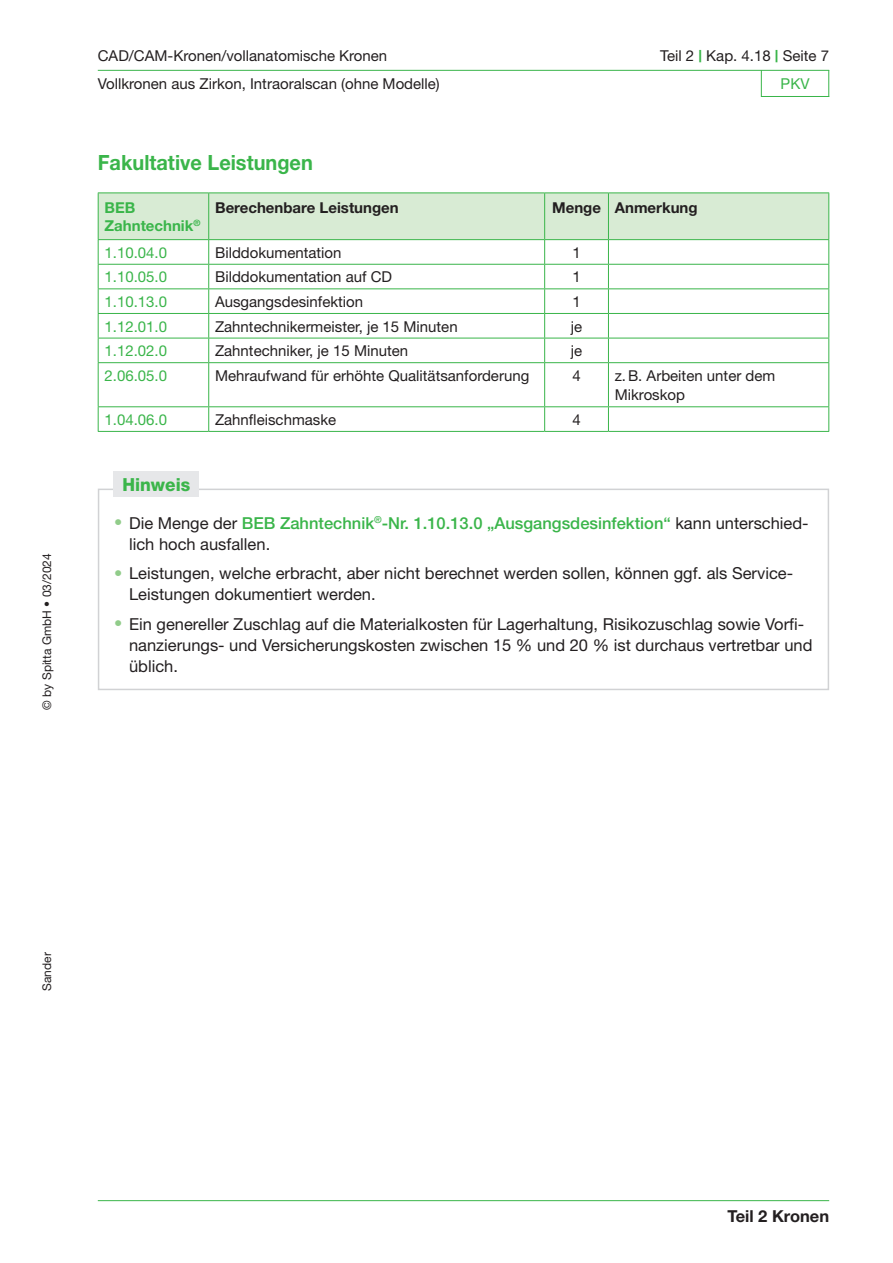
<style>
.page{position:relative;width:893px;height:1263px;background:#fff}
.page>*{position:absolute;margin:0;border:0;box-sizing:border-box;transform-origin:0 0}
.t1{font:700 21px "Helvetica Neue";color:#3ab54a;scale:.95 1}
.t2{font:800 18px "Helvetica Neue";color:#3ab54a;scale:.95 1}
.t3{font:16.5px/21px "Helvetica Neue";color:#231f20}
.t4{font:500 16.5px/21px "Helvetica Neue";color:#3ab54a}
.t5{font:700 16.5px "Helvetica Neue";color:#231f20}
.t6{font:15px/19.5px "Helvetica Neue";color:#231f20}
.t7{font:15px "Helvetica Neue";color:#3ab54a}
.t8{font:700 15px "Helvetica Neue";color:#231f20}
.t9{font:700 15px/18px "Helvetica Neue";color:#3ab54a}
.t10{font:12px "Helvetica Neue";color:#231f20}
.s1{font-weight:700;font-size:16.5px;color:#3ab54a}
.s2{font-weight:400;color:#91cc8a}
.s3{font-weight:400;color:#231f20}
.s4{color:#91cc8a}
</style>
<div class="page">
<hr style="left:98px;top:1200px;width:731px;height:1px;background:#3ab54a">
<svg style="left:760px;top:69px;width:70px;height:28px"></svg>
<hr style="left:98px;top:70px;width:731px;height:1px;background:#3ab54a">
<hr style="left:98px;top:362px;width:111px;height:1px;background:#3ab54a">
<hr style="left:209px;top:362px;width:336px;height:1px;background:#3ab54a">
<hr style="left:208px;top:363px;width:1px;height:43px;background:#3ab54a">
<hr style="left:545px;top:362px;width:63px;height:1px;background:#3ab54a">
<hr style="left:544px;top:363px;width:1px;height:43px;background:#3ab54a">
<hr style="left:608px;top:362px;width:221px;height:1px;background:#3ab54a">
<hr style="left:608px;top:363px;width:1px;height:43px;background:#3ab54a">
<hr style="left:98px;top:406px;width:111px;height:1px;background:#3ab54a">
<hr style="left:209px;top:406px;width:336px;height:1px;background:#3ab54a">
<svg style="left:208px;top:407px;width:1px;height:24px"></svg>
<hr style="left:545px;top:406px;width:63px;height:1px;background:#3ab54a">
<svg style="left:544px;top:407px;width:1px;height:24px"></svg>
<hr style="left:608px;top:406px;width:221px;height:1px;background:#3ab54a">
<svg style="left:608px;top:407px;width:1px;height:24px"></svg>
<svg style="left:98px;top:194px;width:731px;height:168px"></svg>
<hr style="left:98px;top:363px;width:1px;height:43px;background:#3ab54a">
<hr style="left:828px;top:363px;width:1px;height:43px;background:#3ab54a">
<svg style="left:98px;top:407px;width:1px;height:24px"></svg>
<svg style="left:828px;top:407px;width:1px;height:24px"></svg>
<hr style="left:98px;top:431px;width:111px;height:1px;background:#3ab54a">
<hr style="left:209px;top:431px;width:336px;height:1px;background:#3ab54a">
<hr style="left:545px;top:431px;width:63px;height:1px;background:#3ab54a">
<hr style="left:608px;top:431px;width:221px;height:1px;background:#3ab54a">
<hr style="left:98px;top:193px;width:111px;height:1px;background:#3ab54a">
<hr style="left:98px;top:193px;width:1px;height:46px;background:#3ab54a">
<hr style="left:209px;top:193px;width:336px;height:1px;background:#3ab54a">
<hr style="left:545px;top:193px;width:63px;height:1px;background:#3ab54a">
<hr style="left:608px;top:193px;width:221px;height:1px;background:#3ab54a">
<hr style="left:828px;top:193px;width:1px;height:46px;background:#3ab54a">
<div style="left:98px;top:489px;width:731px;height:201px;border:2px solid #d1d2d4"></div>
<div style="left:114px;top:472px;width:85px;height:25px;background:#e6e7e9"></div>
<p class="t10" style="left:40px;top:709px;width:158px;rotate:-90deg">© by Spitta GmbH • 03/2024</p>
<p class="t6" style="left:98px;top:46px;width:291px">CAD/CAM-Kronen/vollanatomische Kronen</p>
<p class="t6" style="left:660px;top:46px;width:171px">Teil 2 <span class="s1">|</span> Kap. 4.18 <span class="s1">|</span> Seite 7</p>
<p class="t6" style="left:98px;top:73px;width:344px">Vollkronen aus Zirkon, Intraoralscan (ohne Modelle)</p>
<p class="t7" style="left:781px;top:75px;width:30px">PKV</p>
<h1 class="t1" style="left:98px;top:149px;width:228px">Fakultative Leistungen</h1>
<p class="t9" style="left:105px;top:198px;width:97px">BEB<br>Zahntechnik<sup>®</sup></p>
<p class="t8" style="left:215px;top:198px;width:185px">Berechenbare Leistungen</p>
<p class="t8" style="left:552px;top:198px;width:147px">Menge Anmerkung</p>
<p class="t7" style="left:105px;top:244px;width:64px">1.10.04.0</p>
<p class="t6" style="left:215px;top:243px;width:128px">Bilddokumentation</p>
<p class="t6" style="left:572px;top:243px;width:10px">1</p>
<p class="t7" style="left:105px;top:268px;width:64px">1.10.05.0</p>
<p class="t6" style="left:215px;top:267px;width:178px">Bilddokumentation auf CD</p>
<p class="t6" style="left:572px;top:267px;width:10px">1</p>
<p class="t7" style="left:105px;top:293px;width:64px">1.10.13.0</p>
<p class="t6" style="left:215px;top:292px;width:150px">Ausgangsdesinfektion</p>
<p class="t6" style="left:572px;top:292px;width:10px">1</p>
<p class="t7" style="left:105px;top:317px;width:64px">1.12.01.0</p>
<p class="t6" style="left:215px;top:316px;width:244px">Zahntechnikermeister, je 15 Minuten</p>
<p class="t6" style="left:571px;top:316px;width:13px">je</p>
<p class="t7" style="left:105px;top:342px;width:64px">1.12.02.0</p>
<p class="t6" style="left:215px;top:341px;width:195px">Zahntechniker, je 15 Minuten</p>
<p class="t6" style="left:571px;top:341px;width:13px">je</p>
<p class="t7" style="left:105px;top:367px;width:64px">2.06.05.0</p>
<p class="t6" style="left:215px;top:366px;width:316px">Mehraufwand für erhöhte Qualitätsanforderung</p>
<p class="t6" style="left:572px;top:366px;width:10px">4</p>
<p class="t6" style="left:615px;top:366px;width:162px">z.B. Arbeiten unter dem<br>Mikroskop</p>
<p class="t7" style="left:104px;top:411px;width:64px">1.04.06.0</p>
<p class="t6" style="left:215px;top:410px;width:123px">Zahnfleischmaske</p>
<p class="t6" style="left:572px;top:410px;width:10px">4</p>
<p class="t2" style="left:122px;top:474px;width:73px">Hinweis</p>
<p class="t4" style="left:129px;top:512px;width:681px;text-indent:-15px"><span class="s2">•</span> <span class="s3">Die Menge der</span> BEB Zahntechnik<sup>®</sup>-Nr. 1.10.13.0 „Ausgangsdesinfektion“ <span class="s3">kann unterschied&shy;lich hoch ausfallen.</span></p>
<p class="t3" style="left:129px;top:562px;width:666px;text-indent:-15px"><span class="s4">•</span> Leistungen, welche erbracht, aber nicht berechnet werden sollen, können ggf. als Service-<br>Leistungen dokumentiert werden.</p>
<p class="t3" style="left:129px;top:613px;width:685px;text-indent:-15px"><span class="s4">•</span> Ein genereller Zuschlag auf die Materialkosten für Lagerhaltung, Risikozuschlag sowie Vorfi&shy;nanzierungs- und Versicherungskosten zwischen 15 % und 20 % ist durchaus vertretbar und üblich.</p>
<p class="t10" style="left:40px;top:991px;width:40px;rotate:-90deg">Sander</p>
<p class="t5" style="left:727px;top:1206px;width:103px">Teil 2 Kronen</p>
</div>
